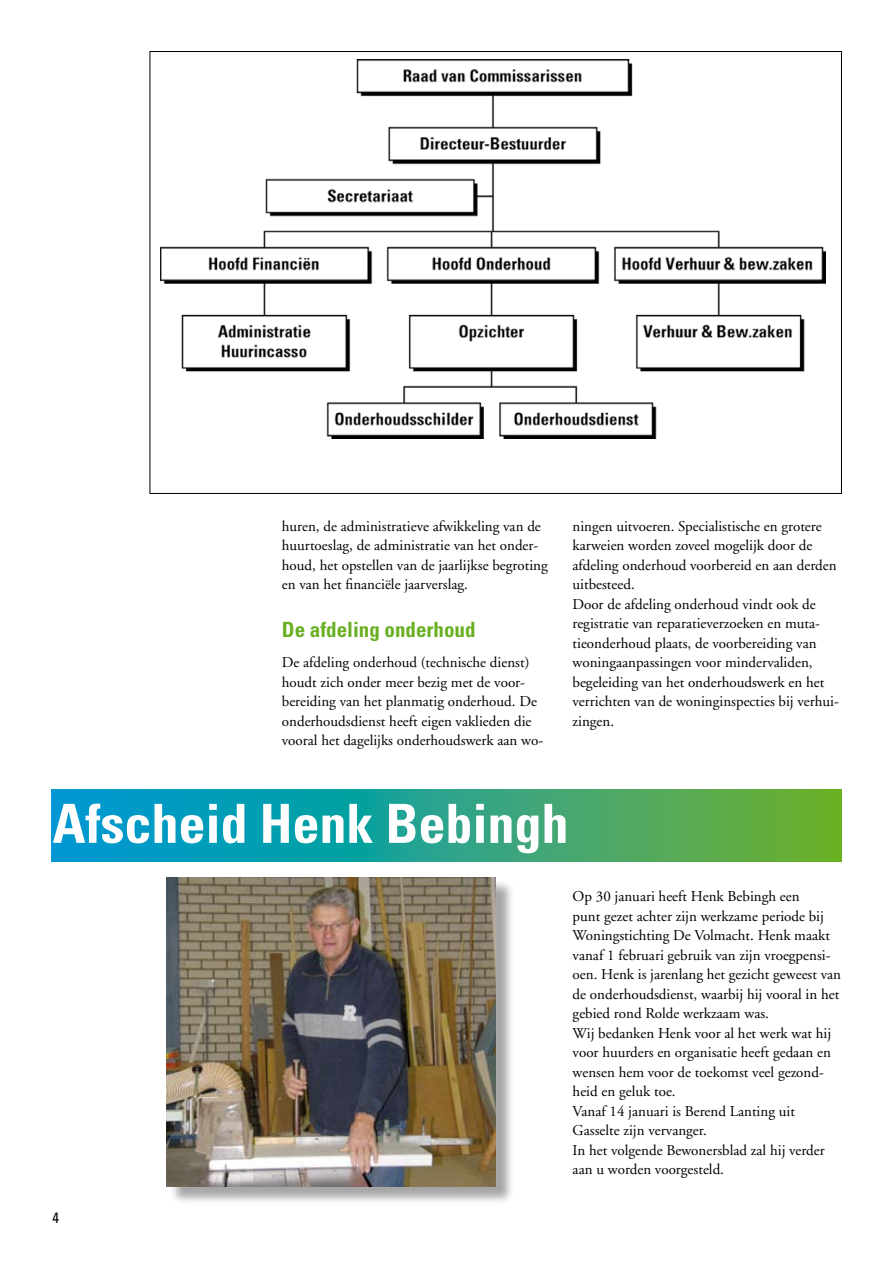
<style>
.page{position:relative;width:893px;height:1263px;background:#fff}
.page>*{position:absolute;margin:0;border:0;box-sizing:border-box;transform-origin:0 0}
.t1{font:700 condensed 54px "Univers";color:#fff}
.t2{font:700 condensed 21px "Univers";color:#6ab023}
.t3{font:15px/19.5px "Adobe Garamond";color:#000}
.t4{font:condensed 15px "Univers";color:#000}
</style>
<div class="page">
<img style="left:161px;top:60px;width:664px;height:379px">
<svg style="left:51px;top:789px;width:791px;height:73px;background:#2aa388"></svg>
<div style="left:169px;top:880px;width:352px;height:331px;background:#000;opacity:.35"></div>
<img style="left:166px;top:877px;width:330px;height:309px">
<p class="t3" style="left:282px;top:517px;width:267px">huren, de administratieve afwikkeling van de huurtoeslag, de administratie van het onder&shy;houd, het opstellen van de jaarlijkse begroting en van het financiële jaarverslag.</p>
<h2 class="t2" style="left:282px;top:617px;width:195px">De afdeling onderhoud</h2>
<p class="t3" style="left:282px;top:653px;width:263px">De afdeling onderhoud (technische dienst) houdt zich onder meer bezig met de voor&shy;bereiding van het planmatig onderhoud. De onderhoudsdienst heeft eigen vaklieden die vooral het dagelijks onderhoudswerk aan wo-</p>
<p class="t3" style="left:572px;top:517px;width:268px">ningen uitvoeren. Specialistische en grotere karweien worden zoveel mogelijk door de afdeling onderhoud voorbereid en aan derden uitbesteed.<br>Door de afdeling onderhoud vindt ook de registratie van reparatieverzoeken en muta&shy;tieonderhoud plaats, de voorbereiding van woningaanpassingen voor mindervaliden, begeleiding van het onderhoudswerk en het verrichten van de woninginspecties bij verhui&shy;zingen.</p>
<h1 class="t1" style="left:53px;top:790px;width:517px">Afscheid Henk Bebingh</h1>
<p class="t4" style="left:53px;top:1208px;width:8px">4</p>
<p class="t3" style="left:573px;top:887px;width:270px">Op 30 januari heeft Henk Bebingh een<br>punt gezet achter zijn werkzame periode bij Woningstichting De Volmacht. Henk maakt vanaf 1 februari gebruik van zijn vroegpensi&shy;oen. Henk is jarenlang het gezicht geweest van de onderhoudsdienst, waarbij hij vooral in het gebied rond Rolde werkzaam was.<br>Wij bedanken Henk voor al het werk wat hij voor huurders en organisatie heeft gedaan en wensen hem voor de toekomst veel gezond&shy;heid en geluk toe.<br>Vanaf 14 januari is Berend Lanting uit Gasselte zijn vervanger.<br>In het volgende Bewonersblad zal hij verder aan u worden voorgesteld.</p>
</div>
